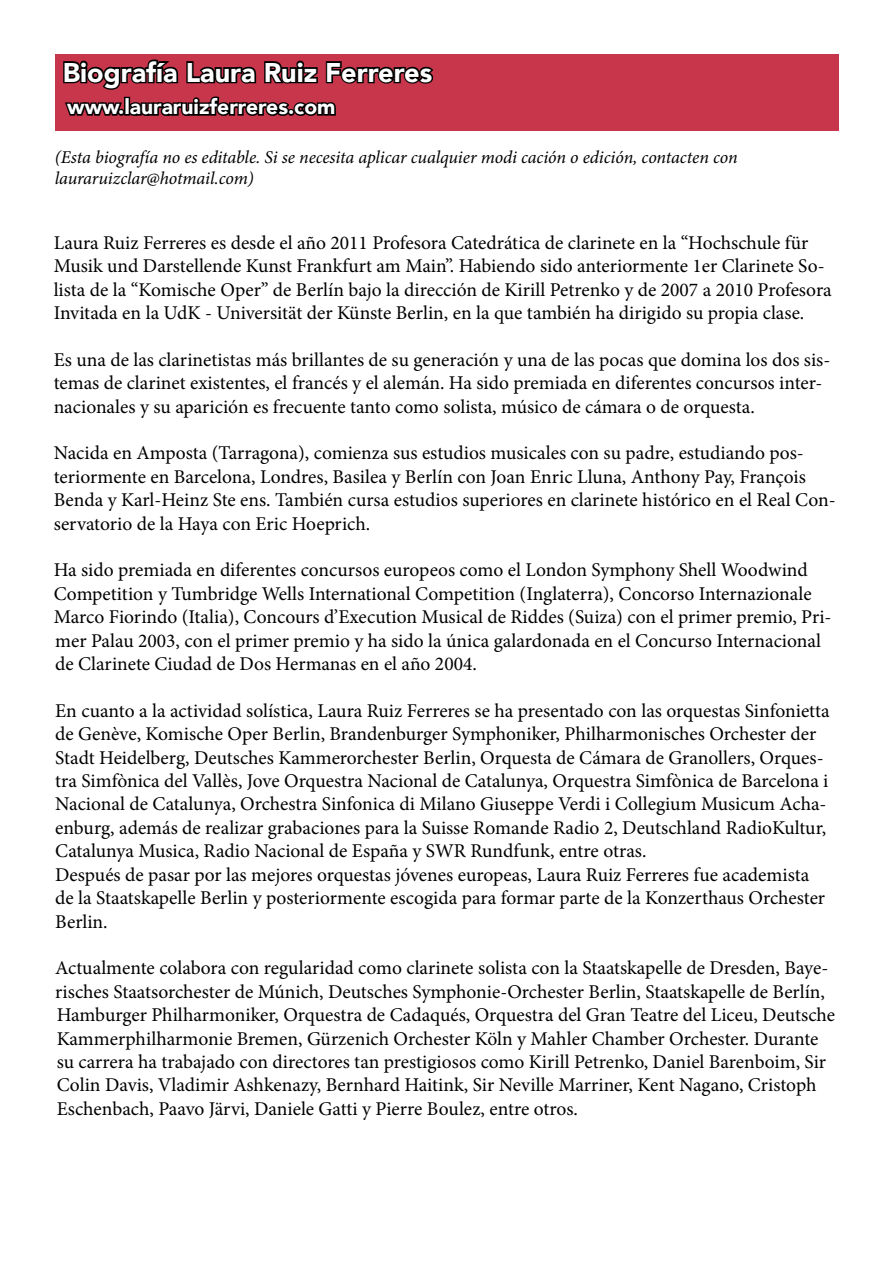
<style>
.page{position:relative;width:893px;height:1263px;background:#fff}
.page>*{position:absolute;margin:0;border:0;box-sizing:border-box;transform-origin:0 0}
.t1{font:900 27px "Avenir";color:#fff}
.t2{font:900 21px "Avenir";color:#fff}
.t3{font:19.5px/23.4px "Minion Pro";color:#000}
.t4{font:italic 18px/21.6px "Minion Pro";letter-spacing:-.005em;color:#000}
</style>
<div class="page">
<div style="left:55px;top:55px;width:783px;height:76px;background:#c7364b"></div>
<svg style="left:63px;top:59px;width:371px;height:57px"></svg>
<h1 class="t1" style="left:63px;top:49px;width:371px">Biografía Laura Ruiz Ferreres</h1>
<p class="t2" style="left:67px;top:89px;width:270px">www.lauraruizferreres.com</p>
<p class="t4" style="left:55px;top:146px;width:684px">(Esta biografía no es editable. Si se necesita aplicar cualquier modi cación o edición, contacten con lauraruizclar@hotmail.com)</p>
<p class="t3" style="left:54px;top:231px;width:780px">Laura Ruiz Ferreres es desde el año 2011 Profesora Catedrática de clarinete en la “Hochschule für Musik und Darstellende Kunst Frankfurt am Main”. Habiendo sido anteriormente 1er Clarinete So&shy;lista de la “Komische Oper” de Berlín bajo la dirección de Kirill Petrenko y de 2007 a 2010 Profesora Invitada en la UdK - Universität der Künste Berlin, en la que también ha dirigido su propia clase.</p>
<p class="t3" style="left:54px;top:348px;width:778px">Es una de las clarinetistas más brillantes de su generación y una de las pocas que domina los dos sis&shy;temas de clarinet existentes, el francés y el alemán. Ha sido premiada en diferentes concursos inter&shy;nacionales y su aparición es frecuente tanto como solista, músico de cámara o de orquesta.</p>
<p class="t3" style="left:54px;top:442px;width:784px">Nacida en Amposta (Tarragona), comienza sus estudios musicales con su padre, estudiando pos&shy;teriormente en Barcelona, Londres, Basilea y Berlín con Joan Enric Lluna, Anthony Pay, François Benda y Karl-Heinz Ste ens. También cursa estudios superiores en clarinete histórico en el Real Con&shy;servatorio de la Haya con Eric Hoeprich.</p>
<p class="t3" style="left:54px;top:559px;width:779px">Ha sido premiada en diferentes concursos europeos como el London Symphony Shell Woodwind Competition y Tumbridge Wells International Competition (Inglaterra), Concorso Internazionale Marco Fiorindo (Italia), Concours d’Execution Musical de Riddes (Suiza) con el primer premio, Pri&shy;mer Palau 2003, con el primer premio y ha sido la única galardonada en el Concurso Internacional de Clarinete Ciudad de Dos Hermanas en el año 2004.</p>
<p class="t3" style="left:55px;top:699px;width:776px">En cuanto a la actividad solística, Laura Ruiz Ferreres se ha presentado con las orquestas Sinfonietta de Genève, Komische Oper Berlin, Brandenburger Symphoniker, Philharmonisches Orchester der Stadt Heidelberg, Deutsches Kammerorchester Berlin, Orquesta de Cámara de Granollers, Orques&shy;tra Simfònica del Vallès, Jove Orquestra Nacional de Catalunya, Orquestra Simfònica de Barcelona i Nacional de Catalunya, Orchestra Sinfonica di Milano Giuseppe Verdi i Collegium Musicum Acha&shy;enburg, además de realizar grabaciones para la Suisse Romande Radio 2, Deutschland RadioKultur, Catalunya Musica, Radio Nacional de España y SWR Rundfunk, entre otras.<br>Después de pasar por las mejores orquestas jóvenes europeas, Laura Ruiz Ferreres fue academista de la Staatskapelle Berlin y posteriormente escogida para formar parte de la Konzerthaus Orchester Berlin.</p>
<p class="t3" style="left:55px;top:956px;width:781px">Actualmente colabora con regularidad como clarinete solista con la Staatskapelle de Dresden, Baye&shy;risches Staatsorchester de Múnich, Deutsches Symphonie-Orchester Berlin, Staatskapelle de Berlín, Hamburger Philharmoniker, Orquestra de Cadaqués, Orquestra del Gran Teatre del Liceu, Deutsche Kammerphilharmonie Bremen, Gürzenich Orchester Köln y Mahler Chamber Orchester. Durante su carrera ha trabajado con directores tan prestigiosos como Kirill Petrenko, Daniel Barenboim, Sir Colin Davis, Vladimir Ashkenazy, Bernhard Haitink, Sir Neville Marriner, Kent Nagano, Cristoph Eschenbach, Paavo Järvi, Daniele Gatti y Pierre Boulez, entre otros.</p>
</div>
